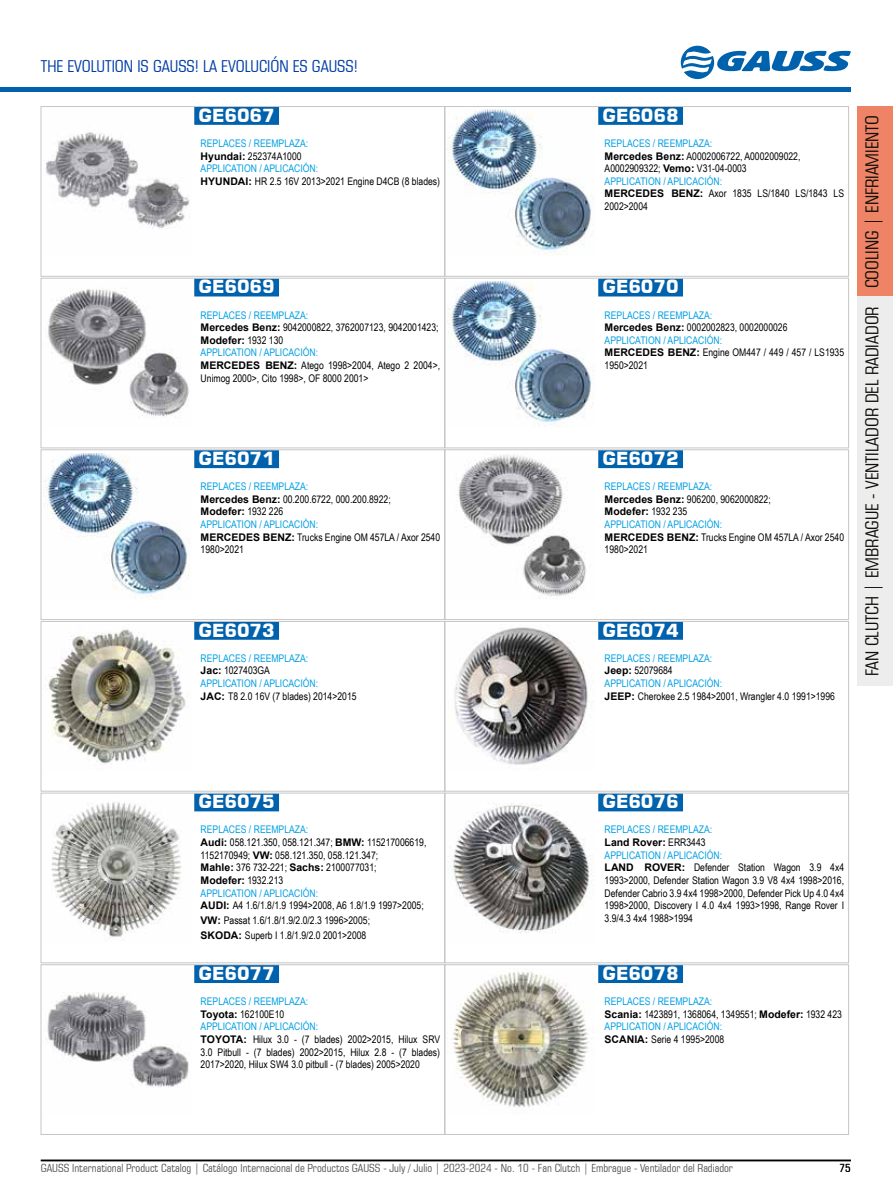
<style>
.page{position:relative;width:893px;height:1191px;background:#fff}
.page>*{position:absolute;margin:0;border:0;box-sizing:border-box;transform-origin:0 0}
.t1{font:700 18px "Square 721 BT";color:#fff}
.t2{font:condensed 18px "Square 721 BT";color:#11100a}
.t3{font:condensed 16.5px "Square 721 BT";color:#003da6}
.t4{font:condensed 11.25px "Square 721 BT";color:#575756}
.t5{font:condensed 11.25px "Square 721 BT";color:#000}
.t6{font:10.5px/12.6px "Arial Narrow";color:#000}
.t7{font:10.5px/12.6px "Arial Narrow";color:#009fe3}
.t8{font:700 10.5px "Arial";color:#000}
.s1{color:#009fe3}
.s2{font-family:"Arial";font-weight:700}
.s3{font-family:"Arial Narrow";font-weight:400}
.s4{font-family:"Arial";font-weight:700;color:#000}
.s5{color:#000}
</style>
<div class="page">
<hr style="left:41px;top:1159px;width:810px;height:2px;background:#000">
<div style="left:857px;top:296px;width:36px;height:389px;background:#ededed"></div>
<div style="left:857px;top:106px;width:36px;height:190px;background:#ef8366"></div>
<hr style="left:0;top:87px;width:851px;height:4px;background:#0061ad">
<svg style="left:681px;top:46px;width:170px;height:33px"></svg>
<div style="left:194px;top:107px;width:85px;height:18px;background:#0061ad"></div>
<div style="left:41px;top:106px;width:404px;height:170px;border:1px solid #c6c6c6"></div>
<img style="left:45px;top:132px;width:145px;height:97px">
<div style="left:598px;top:107px;width:85px;height:18px;background:#0061ad"></div>
<div style="left:445px;top:106px;width:404px;height:170px;border:1px solid #c6c6c6"></div>
<img style="left:447px;top:110px;width:147px;height:145px">
<div style="left:194px;top:278px;width:85px;height:18px;background:#0061ad"></div>
<div style="left:41px;top:278px;width:404px;height:170px;border:1px solid #c6c6c6"></div>
<img style="left:48px;top:289px;width:141px;height:129px">
<div style="left:598px;top:278px;width:85px;height:18px;background:#0061ad"></div>
<div style="left:445px;top:278px;width:404px;height:170px;border:1px solid #c6c6c6"></div>
<img style="left:447px;top:281px;width:147px;height:146px">
<div style="left:194px;top:450px;width:85px;height:18px;background:#0061ad"></div>
<div style="left:41px;top:449px;width:404px;height:171px;border:1px solid #c6c6c6"></div>
<img style="left:43px;top:453px;width:147px;height:146px">
<div style="left:598px;top:450px;width:85px;height:18px;background:#0061ad"></div>
<div style="left:445px;top:449px;width:404px;height:171px;border:1px solid #c6c6c6"></div>
<img style="left:456px;top:454px;width:130px;height:145px">
<div style="left:194px;top:622px;width:85px;height:18px;background:#0061ad"></div>
<div style="left:41px;top:621px;width:404px;height:170px;border:1px solid #c6c6c6"></div>
<img style="left:48px;top:629px;width:138px;height:135px">
<div style="left:598px;top:622px;width:85px;height:18px;background:#0061ad"></div>
<div style="left:445px;top:621px;width:404px;height:170px;border:1px solid #c6c6c6"></div>
<img style="left:454px;top:627px;width:139px;height:138px">
<div style="left:194px;top:793px;width:85px;height:18px;background:#0061ad"></div>
<div style="left:41px;top:793px;width:404px;height:170px;border:1px solid #c6c6c6"></div>
<img style="left:51px;top:802px;width:130px;height:136px">
<div style="left:598px;top:793px;width:85px;height:18px;background:#0061ad"></div>
<div style="left:445px;top:793px;width:404px;height:170px;border:1px solid #c6c6c6"></div>
<img style="left:447px;top:803px;width:147px;height:130px">
<div style="left:194px;top:965px;width:85px;height:18px;background:#0061ad"></div>
<div style="left:41px;top:964px;width:404px;height:170px;border:1px solid #c6c6c6"></div>
<img style="left:46px;top:992px;width:143px;height:96px">
<div style="left:598px;top:965px;width:85px;height:18px;background:#0061ad"></div>
<div style="left:445px;top:964px;width:404px;height:170px;border:1px solid #c6c6c6"></div>
<img style="left:447px;top:971px;width:142px;height:137px">
<h2 class="t3" style="left:41px;top:56px;width:319px">THE EVOLUTION IS GAUSS! LA EVOLUCIÓN ES GAUSS!</h2>
<h1 class="t1" style="left:199px;top:104px;width:78px">GE6067</h1>
<p class="t6" style="left:201px;top:136px;width:241px"><span class="s1">REPLACES / REEMPLAZA:<br></span><span class="s2">Hyundai:</span> 252374A1000<br><span class="s1">APPLICATION / APLICACIÓN:<br></span><span class="s2">HYUNDAI:</span> HR 2.5 16V 2013&gt;2021 Engine D4CB (8 blades)</p>
<h1 class="t1" style="left:199px;top:276px;width:78px">GE6069</h1>
<p class="t6" style="left:201px;top:308px;width:239px"><span class="s1">REPLACES / REEMPLAZA:<br></span><span class="s2">Mercedes Benz:</span> 9042000822, 3762007123, 9042001423;</p>
<p class="t8" style="left:201px;top:333px;width:84px">Modefer: <span class="s3">1932 130</span></p>
<p class="t6" style="left:201px;top:346px;width:241px"><span class="s1">APPLICATION / APLICACIÓN:<br></span><span class="s2">MERCEDES BENZ:</span> Atego 1998&gt;2004, Atego 2 2004&gt;,<br>Unimog 2000&gt;, Cito 1998&gt;, OF 8000 2001&gt;</p>
<h1 class="t1" style="left:199px;top:447px;width:78px">GE6071</h1>
<p class="t6" style="left:201px;top:480px;width:192px"><span class="s1">REPLACES / REEMPLAZA:<br></span><span class="s2">Mercedes Benz:</span> 00.200.6722, 000.200.8922;</p>
<p class="t8" style="left:201px;top:504px;width:84px">Modefer: <span class="s3">1932 226</span></p>
<p class="t6" style="left:201px;top:517px;width:241px"><span class="s1">APPLICATION / APLICACIÓN:<br></span><span class="s2">MERCEDES BENZ:</span> Trucks Engine OM 457LA / Axor 2540<br>1980&gt;2021</p>
<h1 class="t1" style="left:199px;top:619px;width:78px">GE6073</h1>
<p class="t7" style="left:201px;top:651px;width:157px">REPLACES / REEMPLAZA:<br><span class="s4">Jac:</span> <span class="s5">1027403GA<br></span>APPLICATION / APLICACIÓN:<br><span class="s4">JAC:</span> <span class="s5">T8 2.0 16V (7 blades) 2014&gt;2015</span></p>
<h1 class="t1" style="left:199px;top:791px;width:78px">GE6075</h1>
<p class="t6" style="left:201px;top:823px;width:227px"><span class="s1">REPLACES / REEMPLAZA:<br></span><span class="s2">Audi:</span> 058.121.350, 058.121.347; <span class="s2">BMW:</span> 115217006619, 1152170949; <span class="s2">VW:</span> 058.121.350, 058.121.347;<br><span class="s2">Mahle:</span> 376 732-221; <span class="s2">Sachs:</span> 2100077031;</p>
<p class="t8" style="left:201px;top:872px;width:84px">Modefer: <span class="s3">1932.213</span></p>
<p class="t6" style="left:201px;top:886px;width:225px"><span class="s1">APPLICATION / APLICACIÓN:<br></span><span class="s2">AUDI:</span> A4 1.6/1.8/1.9 1994&gt;2008, A6 1.8/1.9 1997&gt;2005;</p>
<p class="t6" style="left:201px;top:912px;width:171px;line-height:14.7px"><span class="s2">VW:</span> Passat 1.6/1.8/1.9/2.0/2.3 1996&gt;2005;<br><span class="s2">SKODA:</span> Superb I 1.8/1.9/2.0 2001&gt;2008</p>
<h1 class="t1" style="left:199px;top:962px;width:78px">GE6077</h1>
<p class="t6" style="left:201px;top:994px;width:241px"><span class="s1">REPLACES / REEMPLAZA:<br></span><span class="s2">Toyota:</span> 162100E10<br><span class="s1">APPLICATION / APLICACIÓN:<br></span><span class="s2">TOYOTA:</span> Hilux 3.0 - (7 blades) 2002&gt;2015, Hilux SRV 3.0 Pitbull - (7 blades) 2002&gt;2015, Hilux 2.8 - (7 blades)<br>2017&gt;2020, Hilux SW4 3.0 pitbull - (7 blades) 2005&gt;2020</p>
<h1 class="t1" style="left:602px;top:104px;width:78px">GE6068</h1>
<p class="t6" style="left:605px;top:136px;width:241px"><span class="s1">REPLACES / REEMPLAZA:<br></span><span class="s2">Mercedes Benz:</span> A0002006722, A0002009022,<br>A0002909322; <span class="s2">Vemo:</span> V31-04-0003<br><span class="s1">APPLICATION / APLICACIÓN:<br></span><span class="s2">MERCEDES BENZ:</span> Axor 1835 LS/1840 LS/1843 LS<br>2002&gt;2004</p>
<h1 class="t1" style="left:602px;top:276px;width:78px">GE6070</h1>
<p class="t6" style="left:605px;top:308px;width:241px"><span class="s1">REPLACES / REEMPLAZA:<br></span><span class="s2">Mercedes Benz:</span> 0002002823, 0002000026<br><span class="s1">APPLICATION / APLICACIÓN:<br></span><span class="s2">MERCEDES BENZ:</span> Engine OM447 / 449 / 457 / LS1935<br>1950&gt;2021</p>
<h1 class="t1" style="left:602px;top:447px;width:78px">GE6072</h1>
<p class="t7" style="left:605px;top:480px;width:168px">REPLACES / REEMPLAZA:<br><span class="s4">Mercedes Benz:</span> <span class="s5">906200, 9062000822;</span></p>
<p class="t8" style="left:605px;top:504px;width:84px">Modefer: <span class="s3">1932 235</span></p>
<p class="t6" style="left:605px;top:517px;width:241px"><span class="s1">APPLICATION / APLICACIÓN:<br></span><span class="s2">MERCEDES BENZ:</span> Trucks Engine OM 457LA / Axor 2540<br>1980&gt;2021</p>
<h1 class="t1" style="left:602px;top:619px;width:78px">GE6074</h1>
<p class="t6" style="left:605px;top:651px;width:232px"><span class="s1">REPLACES / REEMPLAZA:<br></span><span class="s2">Jeep:</span> 52079684<br><span class="s1">APPLICATION / APLICACIÓN:<br></span><span class="s2">JEEP:</span> Cherokee 2.5 1984&gt;2001, Wrangler 4.0 1991&gt;1996</p>
<h1 class="t2" style="left:861px;top:676px;width:563px;rotate:-90deg">FAN CLUTCH | EMBRAGUE - VENTILADOR DEL RADIADOR COOLING | ENFRIAMIENTO</h1>
<h1 class="t1" style="left:602px;top:791px;width:78px">GE6076</h1>
<p class="t7" style="left:605px;top:823px;width:109px">REPLACES / REEMPLAZA:</p>
<p class="t8" style="left:605px;top:835px;width:102px">Land Rover: <span class="s3">ERR3443</span></p>
<p class="t6" style="left:605px;top:848px;width:241px"><span class="s1">APPLICATION / APLICACIÓN:<br></span><span class="s2">LAND ROVER:</span> Defender Station Wagon 3.9 4x4<br>1993&gt;2000, Defender Station Wagon 3.9 V8 4x4 1998&gt;2016, Defender Cabrio 3.9 4x4 1998&gt;2000, Defender Pick Up 4.0 4x4<br>1998&gt;2000, Discovery I 4.0 4x4 1993&gt;1998, Range Rover I 3.9/4.3 4x4 1988&gt;1994</p>
<h1 class="t1" style="left:602px;top:962px;width:78px">GE6078</h1>
<p class="t6" style="left:605px;top:994px;width:239px"><span class="s1">REPLACES / REEMPLAZA:<br></span><span class="s2">Scania:</span> 1423891, 1368064, 1349551; <span class="s2">Modefer:</span> 1932 423<br><span class="s1">APPLICATION / APLICACIÓN:<br></span><span class="s2">SCANIA:</span> Serie 4 1995&gt;2008</p>
<p class="t4" style="left:41px;top:1161px;width:693px">GAUSS International Product Catalog | Catálogo Internacional de Productos GAUSS - July / Julio | 2023-2024 - No. 10 - Fan Clutch | Embrague - Ventilador del Radiador</p>
<p class="t5" style="left:840px;top:1161px;width:13px">75</p>
</div>
